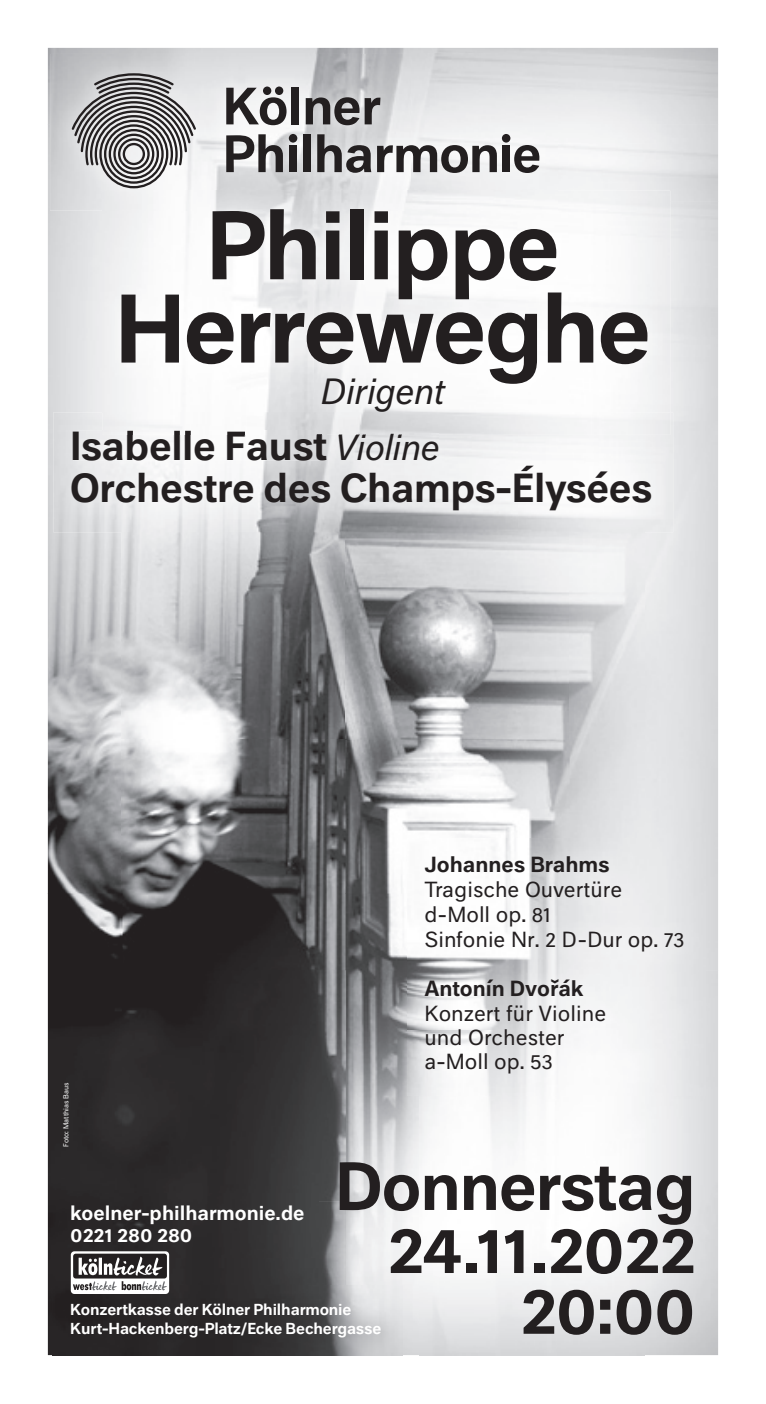
<style>
.page{position:relative;width:766px;height:1404px;background:#fff}
.page>*{position:absolute;margin:0;border:0;box-sizing:border-box;transform-origin:0 0}
.t1{font:500 90px/83.2px "Neutral BP";letter-spacing:-.03em;color:#231f20;text-align:center}
.t2{font:500 63px/61.9px "Neutral BP";letter-spacing:-.02em;color:#231f20;text-align:right}
.t3{font:500 37.57px/41.6px "Neutral BP";letter-spacing:-.01em;color:#231f20}
.t4{font:italic 33.75px "Neutral BP";letter-spacing:-.01em;color:#231f20}
.t5{font:20.25px/24.8px "Neutral BP";color:#231f20}
.t6{font:500 20.25px "Neutral BP";color:#231f20}
.t7{font:500 18.68px/21.6px "Neutral BP";color:#fff}
.t8{font:500 14.62px/18.4px "Neutral BP";letter-spacing:-.01em;color:#fff}
.t9{font:6.75px "Neutral BP";color:#fff}
.s1{font-weight:400;font-style:italic;font-size:33.75px}
</style>
<div class="page">
<img style="left:48px;top:124px;width:74px;height:1230px">
<img style="left:122px;top:532px;width:447px;height:207px">
<img style="left:122px;top:739px;width:223px;height:546px">
<img style="left:345px;top:739px;width:224px;height:154px">
<img style="left:345px;top:893px;width:75px;height:461px">
<img style="left:50px;top:54px;width:362px;height:157px">
<img style="left:412px;top:54px;width:145px;height:136px">
<svg style="left:72px;top:73px;width:126px;height:115px"></svg>
<svg style="left:226px;top:88px;width:60px;height:37px"></svg>
<div style="left:292px;top:87px;width:7px;height:37px;background:#231f20"></div>
<svg style="left:305px;top:97px;width:75px;height:28px;background:#767576"></svg>
<svg style="left:226px;top:134px;width:57px;height:38px"></svg>
<div style="left:289px;top:134px;width:8px;height:9px;background:#231f20;border-radius:50%"></div>
<div style="left:289px;top:146px;width:7px;height:26px;background:#231f20"></div>
<div style="left:303px;top:134px;width:7px;height:38px;background:#231f20"></div>
<svg style="left:317px;top:134px;width:54px;height:39px;background:#868486"></svg>
<svg style="left:377px;top:145px;width:119px;height:28px"></svg>
<svg style="left:501px;top:134px;width:9px;height:9px"></svg>
<div style="left:502px;top:146px;width:7px;height:26px;background:#231f20"></div>
<svg style="left:514px;top:145px;width:25px;height:28px"></svg>
<img style="left:59px;top:1193px;width:259px;height:64px">
<img style="left:52px;top:1285px;width:350px;height:70px">
<div style="left:71px;top:1251px;width:98px;height:42px;background:#fff;border-radius:4px"></div>
<div style="left:73px;top:1253px;width:94px;height:25px;background:#231f20;border-radius:3px"></div>
<svg style="left:73px;top:1256px;width:94px;height:34px"></svg>
<img style="left:53px;top:412px;width:620px;height:120px">
<img style="left:73px;top:431px;width:254px;height:29px">
<img style="left:339px;top:435px;width:99px;height:25px">
<img style="left:407px;top:838px;width:298px;height:256px">
<img style="left:102px;top:211px;width:408px;height:201px">
<img style="left:102px;top:190px;width:455px;height:21px">
<img style="left:102px;top:412px;width:568px;height:23px">
<img style="left:102px;top:431px;width:225px;height:4px">
<img style="left:339px;top:433px;width:99px;height:2px">
<h1 class="t1" style="left:115px;top:196px;width:538px">Philippe<br>Herreweghe</h1>
<h3 class="t4" style="left:321px;top:365px;width:126px">Dirigent</h3>
<h3 class="t3" style="left:70px;top:422px;width:583px">Isabelle Faust <span class="s1">Violine<br></span>Orchestre des Champs-Élysées</h3>
<p class="t9" style="left:61px;top:1146px;width:65px;rotate:-90deg">Foto: Matthias Baus</p>
<p class="t6" style="left:424px;top:848px;width:186px">Johannes Brahms</p>
<p class="t5" style="left:424px;top:875px;width:261px">Tragische Ouvertüre d-Moll op. 81<br>Sinfonie Nr. 2 D-Dur op. 73</p>
<p class="t6" style="left:424px;top:972px;width:160px">Antonín Dvořák</p>
<p class="t5" style="left:424px;top:999px;width:183px">Konzert für Violine und Orchester a-Moll op. 53</p>
<h2 class="t2" style="left:335px;top:1150px;width:362px">Donnerstag<br>24.11.2022<br>20:00</h2>
<p class="t7" style="left:70px;top:1200px;width:236px">koelner-philharmonie.de<br>0221 280 280</p>
<p class="t8" style="left:70px;top:1299px;width:312px">Konzertkasse der Kölner Philharmonie<br>Kurt-Hackenberg-Platz/Ecke Bechergasse</p>
</div>
